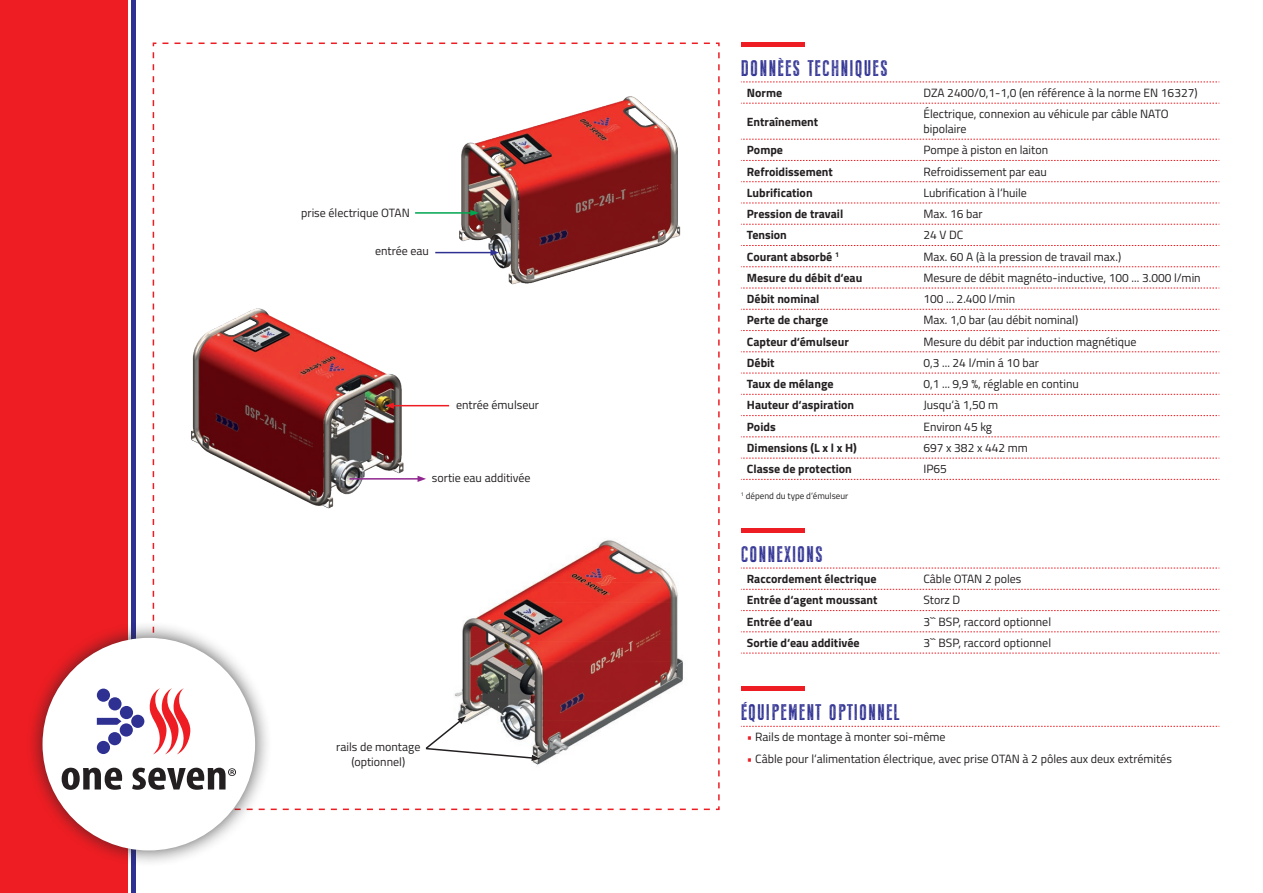
<style>
.page{position:relative;width:1263px;height:893px;background:#fff}
.page>*{position:absolute;margin:0;border:0;box-sizing:border-box;transform-origin:0 0}
.t1{font:22.5px "Press Style";letter-spacing:.055em;color:#2e3092}
.t2{font:12px/15px "Titillium";color:#231f20}
.t3{font:700 12px "Titillium";color:#231f20}
.t4{font:9px "Titillium";color:#231f20}
.s1{color:#ee1d23}
</style>
<div class="page">
<svg style="left:152px;top:42px;width:568px;height:769px"></svg>
<div style="left:0;top:0;width:128px;height:893px;background:#ee1d23"></div>
<hr style="left:132px;top:0;width:4px;height:893px;background:#2e3092">
<div style="left:26px;top:621px;width:246px;height:246px;background:#231f20;opacity:.75"></div>
<div style="left:43px;top:638px;width:212px;height:212px;background:#fff;border-radius:50%"></div>
<svg style="left:62px;top:768px;width:60px;height:22px"></svg>
<svg style="left:97px;top:718px;width:24px;height:7px"></svg>
<div style="left:97px;top:689px;width:13px;height:13px;background:#2e3092;border-radius:50%"></div>
<div style="left:108px;top:697px;width:14px;height:13px;background:#2e3092;border-radius:50%"></div>
<div style="left:120px;top:706px;width:13px;height:13px;background:#2e3092;border-radius:50%"></div>
<div style="left:120px;top:723px;width:13px;height:14px;background:#2e3092;border-radius:50%"></div>
<div style="left:108px;top:732px;width:13px;height:13px;background:#2e3092;border-radius:50%"></div>
<div style="left:97px;top:741px;width:13px;height:13px;background:#2e3092;border-radius:50%"></div>
<svg style="left:132px;top:52px;width:104px;height:738px"></svg>
<svg style="left:741px;top:82px;width:478px;height:1px"></svg>
<svg style="left:741px;top:103px;width:478px;height:1px"></svg>
<svg style="left:741px;top:139px;width:478px;height:1px"></svg>
<svg style="left:741px;top:160px;width:478px;height:1px"></svg>
<svg style="left:741px;top:181px;width:478px;height:1px"></svg>
<svg style="left:741px;top:224px;width:478px;height:1px"></svg>
<svg style="left:741px;top:245px;width:478px;height:1px"></svg>
<svg style="left:741px;top:266px;width:478px;height:1px"></svg>
<svg style="left:741px;top:288px;width:478px;height:1px"></svg>
<svg style="left:741px;top:309px;width:478px;height:1px"></svg>
<svg style="left:741px;top:330px;width:478px;height:1px"></svg>
<svg style="left:741px;top:352px;width:478px;height:1px"></svg>
<svg style="left:741px;top:394px;width:478px;height:1px"></svg>
<svg style="left:741px;top:415px;width:478px;height:1px"></svg>
<svg style="left:741px;top:437px;width:478px;height:1px"></svg>
<svg style="left:741px;top:458px;width:478px;height:1px"></svg>
<svg style="left:741px;top:479px;width:478px;height:1px"></svg>
<svg style="left:741px;top:373px;width:478px;height:1px"></svg>
<svg style="left:741px;top:203px;width:478px;height:1px"></svg>
<svg style="left:741px;top:568px;width:478px;height:1px"></svg>
<svg style="left:741px;top:589px;width:478px;height:1px"></svg>
<svg style="left:741px;top:610px;width:478px;height:1px"></svg>
<svg style="left:741px;top:632px;width:478px;height:1px"></svg>
<svg style="left:741px;top:653px;width:478px;height:1px"></svg>
<hr style="left:741px;top:529px;width:64px;height:4px;background:#ee1d23">
<hr style="left:741px;top:43px;width:64px;height:4px;background:#ee1d23">
<svg style="left:741px;top:726px;width:478px;height:1px"></svg>
<hr style="left:741px;top:687px;width:64px;height:4px;background:#ee1d23">
<img style="left:445px;top:529px;width:257px;height:241px">
<img style="left:426px;top:43px;width:264px;height:279px">
<svg style="left:424px;top:716px;width:116px;height:45px"></svg>
<hr style="left:415px;top:212px;width:58px;height:2px;background:#00a54f">
<svg style="left:470px;top:210px;width:9px;height:6px"></svg>
<hr style="left:435px;top:252px;width:58px;height:1px;background:#2e3092">
<svg style="left:490px;top:249px;width:9px;height:7px"></svg>
<img style="left:131px;top:261px;width:286px;height:279px">
<hr style="left:391px;top:405px;width:58px;height:1px;background:#ee1d23">
<svg style="left:385px;top:403px;width:9px;height:6px"></svg>
<hr style="left:350px;top:478px;width:70px;height:2px;background:#90268f">
<svg style="left:417px;top:476px;width:9px;height:6px"></svg>
<p class="t2" style="left:301px;top:205px;width:110px">prise électrique OTAN</p>
<p class="t2" style="left:375px;top:243px;width:55px">entrée eau</p>
<p class="t2" style="left:456px;top:396px;width:84px">entrée émulseur</p>
<p class="t2" style="left:432px;top:469px;width:100px">sortie eau additivée</p>
<p class="t2" style="left:336px;top:738px;width:86px;text-align:center">rails de montage (optionnel)</p>
<h1 class="t1" style="left:741px;top:56px;width:148px">DONNÈES TECHNIQUES</h1>
<p class="t3" style="left:747px;top:84px;width:37px">Norme</p>
<p class="t2" style="left:923px;top:85px;width:276px">DZA 2400/0,1-1,0 (en référence à la norme EN 16327)</p>
<p class="t3" style="left:747px;top:112px;width:73px">Entraînement</p>
<p class="t2" style="left:923px;top:106px;width:247px">Électrique, connexion au véhicule par câble NATO bipolaire</p>
<p class="t3" style="left:747px;top:141px;width:38px">Pompe</p>
<p class="t2" style="left:923px;top:142px;width:126px">Pompe à piston en laiton</p>
<p class="t3" style="left:747px;top:162px;width:88px">Refroidissement</p>
<p class="t2" style="left:923px;top:163px;width:125px">Refroidissement par eau</p>
<p class="t3" style="left:747px;top:183px;width:67px">Lubrification</p>
<p class="t2" style="left:923px;top:185px;width:105px">Lubrification à l‘huile</p>
<p class="t3" style="left:747px;top:205px;width:98px">Pression de travail</p>
<p class="t2" style="left:923px;top:206px;width:61px">Max. 16 bar</p>
<p class="t3" style="left:747px;top:226px;width:42px">Tension</p>
<p class="t2" style="left:923px;top:227px;width:41px">24 V DC</p>
<p class="t3" style="left:747px;top:247px;width:94px">Courant absorbé <sup>1</sup></p>
<p class="t2" style="left:923px;top:248px;width:199px">Max. 60 A (à la pression de travail max.)</p>
<p class="t3" style="left:747px;top:269px;width:117px">Mesure du débit d‘eau</p>
<p class="t2" style="left:923px;top:270px;width:279px">Mesure de débit magnéto-inductive, 100 ... 3.000 l/min</p>
<p class="t3" style="left:747px;top:290px;width:74px">Débit nominal</p>
<p class="t2" style="left:923px;top:291px;width:93px">100 ... 2.400 l/min</p>
<p class="t3" style="left:747px;top:311px;width:83px">Perte de charge</p>
<p class="t2" style="left:923px;top:312px;width:156px">Max. 1,0 bar (au débit nominal)</p>
<p class="t3" style="left:747px;top:332px;width:103px">Capteur d‘émulseur</p>
<p class="t2" style="left:923px;top:333px;width:214px">Mesure du débit par induction magnétique</p>
<p class="t3" style="left:747px;top:354px;width:29px">Débit</p>
<p class="t2" style="left:923px;top:355px;width:117px">0,3 ... 24 l/min á 10 bar</p>
<p class="t3" style="left:747px;top:375px;width:88px">Taux de mélange</p>
<p class="t2" style="left:923px;top:376px;width:157px">0,1 ... 9,9 %, réglable en continu</p>
<p class="t3" style="left:747px;top:396px;width:109px">Hauteur d‘aspiration</p>
<p class="t2" style="left:923px;top:397px;width:76px">Jusqu‘à 1,50 m</p>
<p class="t3" style="left:747px;top:417px;width:30px">Poids</p>
<p class="t2" style="left:923px;top:418px;width:70px">Environ 45 kg</p>
<p class="t3" style="left:747px;top:439px;width:112px">Dimensions (L x l x H)</p>
<p class="t2" style="left:923px;top:440px;width:106px">697 x 382 x 442 mm</p>
<p class="t3" style="left:747px;top:460px;width:107px">Classe de protection</p>
<p class="t2" style="left:923px;top:461px;width:25px">IP65</p>
<p class="t4" style="left:741px;top:489px;width:109px"><sup>1</sup> dépend du type d’émulseur</p>
<h1 class="t1" style="left:741px;top:542px;width:83px">CONNEXIONS</h1>
<p class="t3" style="left:747px;top:570px;width:131px">Raccordement électrique</p>
<p class="t2" style="left:923px;top:571px;width:100px">Câble OTAN 2 poles</p>
<p class="t3" style="left:747px;top:591px;width:132px">Entrée d‘agent moussant</p>
<p class="t2" style="left:923px;top:592px;width:38px">Storz D</p>
<p class="t3" style="left:747px;top:612px;width:67px">Entrée d‘eau</p>
<p class="t2" style="left:923px;top:613px;width:129px">3`` BSP, raccord optionnel</p>
<p class="t3" style="left:747px;top:634px;width:114px">Sortie d‘eau additivée</p>
<p class="t2" style="left:923px;top:635px;width:129px">3`` BSP, raccord optionnel</p>
<h1 class="t1" style="left:741px;top:700px;width:160px">ÉQUIPEMENT OPTIONNEL</h1>
<p class="t2" style="left:747px;top:729px;width:200px"><span class="s1">•</span> Rails de montage à monter soi-même</p>
<p class="t2" style="left:747px;top:750px;width:426px"><span class="s1">•</span> Câble pour l‘alimentation électrique, avec prise OTAN à 2 pôles aux deux extrémités</p>
</div>
